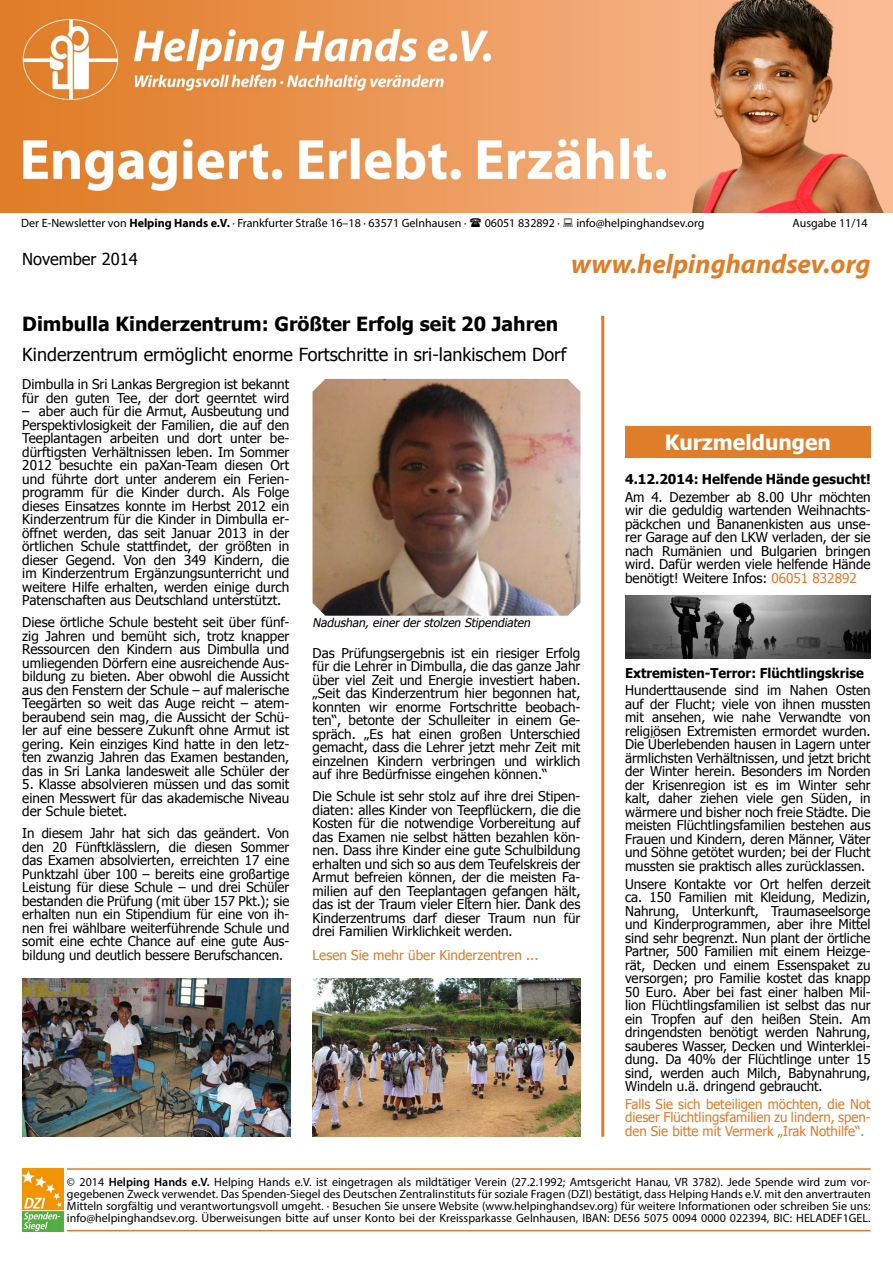
<style>
.page{position:relative;width:893px;height:1263px;background:#fff}
.page>*{position:absolute;margin:0;border:0;box-sizing:border-box;transform-origin:0 0}
.t1{font:italic 700 27px "Myriad Pro";color:#e07d29}
.t2{font:700 21px "Tahoma";color:#fff}
.t3{font:700 19.5px "Tahoma";color:#000}
.t4{font:18px "Tahoma";color:#000}
.t5{font:16.5px "Tahoma";color:#000}
.t6{font:13.5px/13.5px "Tahoma";color:#000;text-align:justify}
.t7{font:13.5px/13.5px "Tahoma";color:#df7a27;text-align:justify}
.t8{font:700 13.5px "Tahoma";color:#000}
.t9{font:12px/12px "Myriad Pro";color:#000;text-align:justify}
.t10{font:italic 12px "Tahoma";color:#000}
.s1{font-weight:700}
.s2{color:#df7a27}
.s3{font-weight:600}
</style>
<div class="page">
<img style="left:0;top:0;width:893px;height:213px">
<hr style="left:67px;top:1230px;width:804px;height:1px;background:#e07d29">
<hr style="left:67px;top:1168px;width:804px;height:2px;background:#e07d29">
<div style="left:625px;top:426px;width:246px;height:32px;background:#e07d29"></div>
<hr style="left:601px;top:316px;width:3px;height:821px;background:#df7a27">
<img style="left:22px;top:1168px;width:42px;height:63px">
<img style="left:313px;top:979px;width:267px;height:158px">
<img style="left:22px;top:979px;width:268px;height:158px">
<img style="left:313px;top:379px;width:267px;height:237px">
<img style="left:625px;top:596px;width:246px;height:63px">
<p class="t9" style="left:21px;top:217px;width:447px">Der E-Newsletter von <span class="s1">Helping Hands e.V.</span> · Frankfurter Straße 16–18 · 63571 Gelnhausen ·</p>
<p class="t9" style="left:485px;top:217px;width:77px">06051 832892 ·</p>
<p class="t9" style="left:576px;top:217px;width:130px">info@helpinghandsev.org</p>
<p class="t9" style="left:793px;top:217px;width:77px">Ausgabe 11/14</p>
<h1 class="t1" style="left:571px;top:247px;width:301px">www.helpinghandsev.org</h1>
<p class="t5" style="left:22px;top:248px;width:117px">November 2014</p>
<h3 class="t3" style="left:22px;top:310px;width:537px">Dimbulla Kinderzentrum: Größter Erfolg seit 20 Jahren</h3>
<h3 class="t4" style="left:22px;top:342px;width:546px">Kinderzentrum ermöglicht enorme Fortschritte in sri-lankischem Dorf</h3>
<p class="t6" style="left:22px;top:377px;width:269px">Dimbulla in Sri Lankas Bergregion ist bekannt für den guten Tee, der dort geerntet wird</p>
<p class="t6" style="left:22px;top:404px;width:269px">– aber auch für die Armut, Ausbeutung und Perspektivlosigkeit der Familien, die auf den Teeplantagen arbeiten und dort unter be&shy;dürftigsten Verhältnissen leben. Im Sommer 2012 besuchte ein paXan-Team diesen Ort und führte dort unter anderem ein Ferien&shy;programm für die Kinder durch. Als Folge dieses Einsatzes konnte im Herbst 2012 ein Kinderzentrum für die Kinder in Dimbulla er&shy;öffnet werden, das seit Januar 2013 in der örtlichen Schule stattfindet, der größten in dieser Gegend. Von den 349 Kindern, die im Kinderzentrum Ergänzungsunterricht und weitere Hilfe erhalten, werden einige durch Patenschaften aus Deutschland unterstützt.</p>
<p class="t6" style="left:22px;top:615px;width:269px">Diese örtliche Schule besteht seit über fünf&shy;zig Jahren und bemüht sich, trotz knapper Ressourcen den Kindern aus Dimbulla und umliegenden Dörfern eine ausreichende Aus&shy;bildung zu bieten. Aber obwohl die Aussicht aus den Fenstern der Schule – auf malerische Teegärten so weit das Auge reicht – atem&shy;beraubend sein mag, die Aussicht der Schü&shy;ler auf eine bessere Zukunft ohne Armut ist gering. Kein einziges Kind hatte in den letz&shy;ten zwanzig Jahren das Examen bestanden, das in Sri Lanka landesweit alle Schüler der</p>
<p class="t6" style="left:22px;top:777px;width:269px">5. Klasse absolvieren müssen und das somit einen Messwert für das akademische Niveau der Schule bietet.</p>
<p class="t6" style="left:22px;top:826px;width:269px">In diesem Jahr hat sich das geändert. Von den 20 Fünftklässlern, die diesen Sommer das Examen absolvierten, erreichten 17 eine Punktzahl über 100 – bereits eine großartige Leistung für diese Schule – und drei Schüler bestanden die Prüfung (mit über 157 Pkt.); sie erhalten nun ein Stipendium für eine von ih&shy;nen frei wählbare weiterführende Schule und somit eine echte Chance auf eine gute Aus&shy;bildung und deutlich bessere Berufschancen.</p>
<p class="t10" style="left:313px;top:614px;width:222px">Nadushan, einer der stolzen Stipendiaten</p>
<p class="t6" style="left:313px;top:645px;width:269px">Das Prüfungsergebnis ist ein riesiger Erfolg für die Lehrer in Dimbulla, die das ganze Jahr über viel Zeit und Energie investiert haben. „Seit das Kinderzentrum hier begonnen hat, konnten wir enorme Fortschritte beobach&shy;ten“, betonte der Schulleiter in einem Ge&shy;spräch. „Es hat einen großen Unterschied gemacht, dass die Lehrer jetzt mehr Zeit mit einzelnen Kindern verbringen und wirklich auf ihre Bedürfnisse eingehen können.“</p>
<p class="t6" style="left:313px;top:789px;width:269px">Die Schule ist sehr stolz auf ihre drei Stipen&shy;diaten: alles Kinder von Teepflückern, die die Kosten für die notwendige Vorbereitung auf das Examen nie selbst hätten bezahlen kön&shy;nen. Dass ihre Kinder eine gute Schulbildung erhalten und sich so aus dem Teufelskreis der Armut befreien können, der die meisten Fa&shy;milien auf den Teeplantagen gefangen hält, das ist der Traum vieler Eltern hier. Dank des Kinderzentrums darf dieser Traum nun für drei Familien Wirklichkeit werden.</p>
<p class="t7" style="left:313px;top:948px;width:227px">Lesen Sie mehr über Kinderzentren ...</p>
<h2 class="t2" style="left:665px;top:428px;width:168px">Kurzmeldungen</h2>
<p class="t8" style="left:625px;top:470px;width:247px">4.12.2014: Helfende Hände gesucht!</p>
<p class="t6" style="left:625px;top:489px;width:247px">Am 4. Dezember ab 8.00 Uhr möchten wir die geduldig wartenden Weihnachts&shy;päckchen und Bananenkisten aus unse&shy;rer Garage auf den LKW verladen, der sie nach Rumänien und Bulgarien bringen wird. Dafür werden viele helfende Hände benötigt! Weitere Infos: <span class="s2">06051 832892</span></p>
<p class="t8" style="left:625px;top:663px;width:240px">Extremisten-Terror: Flüchtlingskrise</p>
<p class="t6" style="left:625px;top:683px;width:247px">Hunderttausende sind im Nahen Osten auf der Flucht; viele von ihnen mussten mit ansehen, wie nahe Verwandte von religiösen Extremisten ermordet wurden.<br>Die Überlebenden hausen in Lagern unter ärmlichsten Verhältnissen, und jetzt bricht der Winter herein. Besonders im Norden der Krisenregion ist es im Winter sehr kalt, daher ziehen viele gen Süden, in wärmere und bisher noch freie Städte. Die meisten Flüchtlingsfamilien bestehen aus Frauen und Kindern, deren Männer, Väter und Söhne getötet wurden; bei der Flucht mussten sie praktisch alles zurücklassen.</p>
<p class="t6" style="left:625px;top:876px;width:247px">Unsere Kontakte vor Ort helfen derzeit ca. 150 Familien mit Kleidung, Medizin, Nahrung, Unterkunft, Traumaseelsorge und Kinderprogrammen, aber ihre Mittel sind sehr begrenzt. Nun plant der örtliche Partner, 500 Familien mit einem Heizge&shy;rät, Decken und einem Essenspaket zu versorgen; pro Familie kostet das knapp 50 Euro. Aber bei fast einer halben Mil&shy;lion Flüchtlingsfamilien ist selbst das nur ein Tropfen auf den heißen Stein. Am dringendsten benötigt werden Nahrung, sauberes Wasser, Decken und Winterklei&shy;dung. Da 40% der Flüchtlinge unter 15 sind, werden auch Milch, Babynahrung, Windeln u.ä. dringend gebraucht.</p>
<p class="t7" style="left:625px;top:1097px;width:247px">Falls Sie sich beteiligen möchten, die Not dieser Flüchtlingsfamilien zu lindern, spen&shy;den Sie bitte mit Vermerk „Irak Nothilfe“.</p>
<p class="t9" style="left:67px;top:1176px;width:805px">© 2014 <span class="s3">Helping Hands e.V.</span> Helping Hands e.V. ist eingetragen als mildtätiger Verein (27.2.1992; Amtsgericht Hanau, VR 3782). Jede Spende wird zum vor&shy;gegebenen Zweck verwendet. Das Spenden-Siegel des Deutschen Zentralinstituts für soziale Fragen (DZI) bestätigt, dass Helping Hands e.V. mit den anvertrauten Mitteln sorgfältig und verantwortungsvoll umgeht. · Besuchen Sie unsere Website (www.helpinghandsev.org) für weitere Informationen oder schreiben Sie uns: info@helpinghandsev.org. Überweisungen bitte auf unser Konto bei der Kreissparkasse Gelnhausen, IBAN: DE56 5075 0094 0000 022394, BIC: HELADEF1GEL.</p>
</div>
